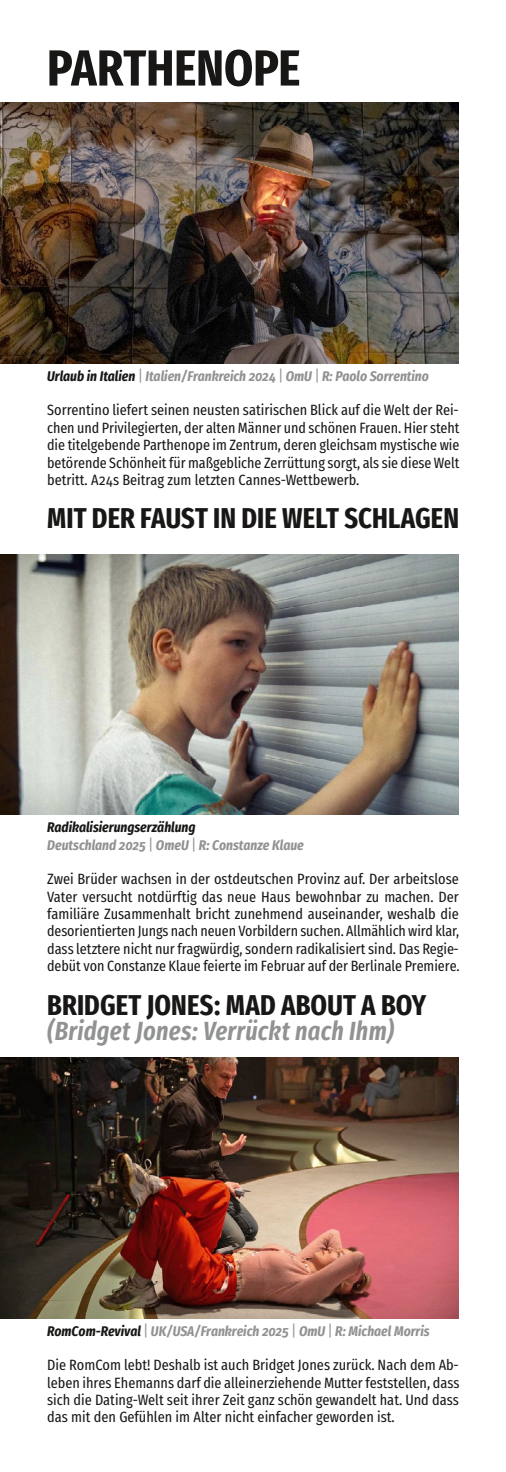
<style>
.page{position:relative;width:506px;height:1472px;background:#fff}
.page>*{position:absolute;margin:0;border:0;box-sizing:border-box;transform-origin:0 0}
.t1{font:700 50.75px "Fira Sans Compressed";color:#181716}
.t2{font:700 28.7px "Fira Sans Compressed";letter-spacing:.005em;color:#181716}
.t3{font:italic 600 26.25px "Fira Sans Compressed";letter-spacing:.01em;color:#919292}
.t4{font:14.88px/17.3px "Fira Sans Condensed";color:#181716;text-align:justify}
.t5{font:italic 700 14px/17.3px "Fira Sans Condensed";color:#919292}
.s1{color:#181716}
.s2{font-weight:400;font-style:normal;font-size:15.4px}
</style>
<div class="page">
<img style="left:0;top:103px;width:459px;height:260px">
<img style="left:0;top:1058px;width:459px;height:260px">
<img style="left:0;top:554px;width:459px;height:261px">
<h1 class="t1" style="left:47px;top:26px;width:255px">PARTHENOPE</h1>
<p class="t5" style="left:47px;top:367px;width:383px"><span class="s1">Urlaub in Italien</span> <span class="s2">|</span> Italien/Frankreich 2024 <span class="s2">|</span> OmU <span class="s2">|</span> R: Paolo Sorrentino</p>
<p class="t4" style="left:47px;top:400px;width:414px">Sorrentino liefert seinen neusten satirischen Blick auf die Welt der Rei&shy;chen und Privilegierten, der alten Männer und schönen Frauen. Hier steht die titelgebende Parthenope im Zentrum, deren gleichsam mystische wie betörende Schönheit für maßgebliche Zerrüttung sorgt, als sie diese Welt betritt. A24s Beitrag zum letzten Cannes-Wettbewerb.</p>
<h2 class="t2" style="left:47px;top:495px;width:413px">MIT DER FAUST IN DIE WELT SCHLAGEN</h2>
<p class="t5" style="left:47px;top:819px;width:258px"><span class="s1">Radikalisierungserzählung<br></span>Deutschland 2025 <span class="s2">|</span> OmeU <span class="s2">|</span> R: Constanze Klaue</p>
<p class="t4" style="left:47px;top:869px;width:414px">Zwei Brüder wachsen in der ostdeutschen Provinz auf. Der arbeitslose Vater versucht notdürftig das neue Haus bewohnbar zu machen. Der familiäre Zusammenhalt bricht zunehmend auseinander, weshalb die desorientierten Jungs nach neuen Vorbildern suchen. Allmählich wird klar, dass letztere nicht nur fragwürdig, sondern radikalisiert sind. Das Regie&shy;debüt von Constanze Klaue feierte im Februar auf der Berlinale Premiere.</p>
<h2 class="t2" style="left:47px;top:981px;width:381px">BRIDGET JONES: MAD ABOUT A BOY</h2>
<h3 class="t3" style="left:47px;top:1010px;width:348px">(Bridget Jones: Verrückt nach Ihm)</h3>
<p class="t5" style="left:47px;top:1322px;width:384px"><span class="s1">RomCom-Revival</span> <span class="s2">|</span> UK/USA/Frankreich 2025 <span class="s2">|</span> OmU <span class="s2">|</span> R: Michael Morris</p>
<p class="t4" style="left:47px;top:1355px;width:414px">Die RomCom lebt! Deshalb ist auch Bridget Jones zurück. Nach dem Ab&shy;leben ihres Ehemanns darf die alleinerziehende Mutter feststellen, dass sich die Dating-Welt seit ihrer Zeit ganz schön gewandelt hat. Und dass das mit den Gefühlen im Alter nicht einfacher geworden ist.</p>
</div>
